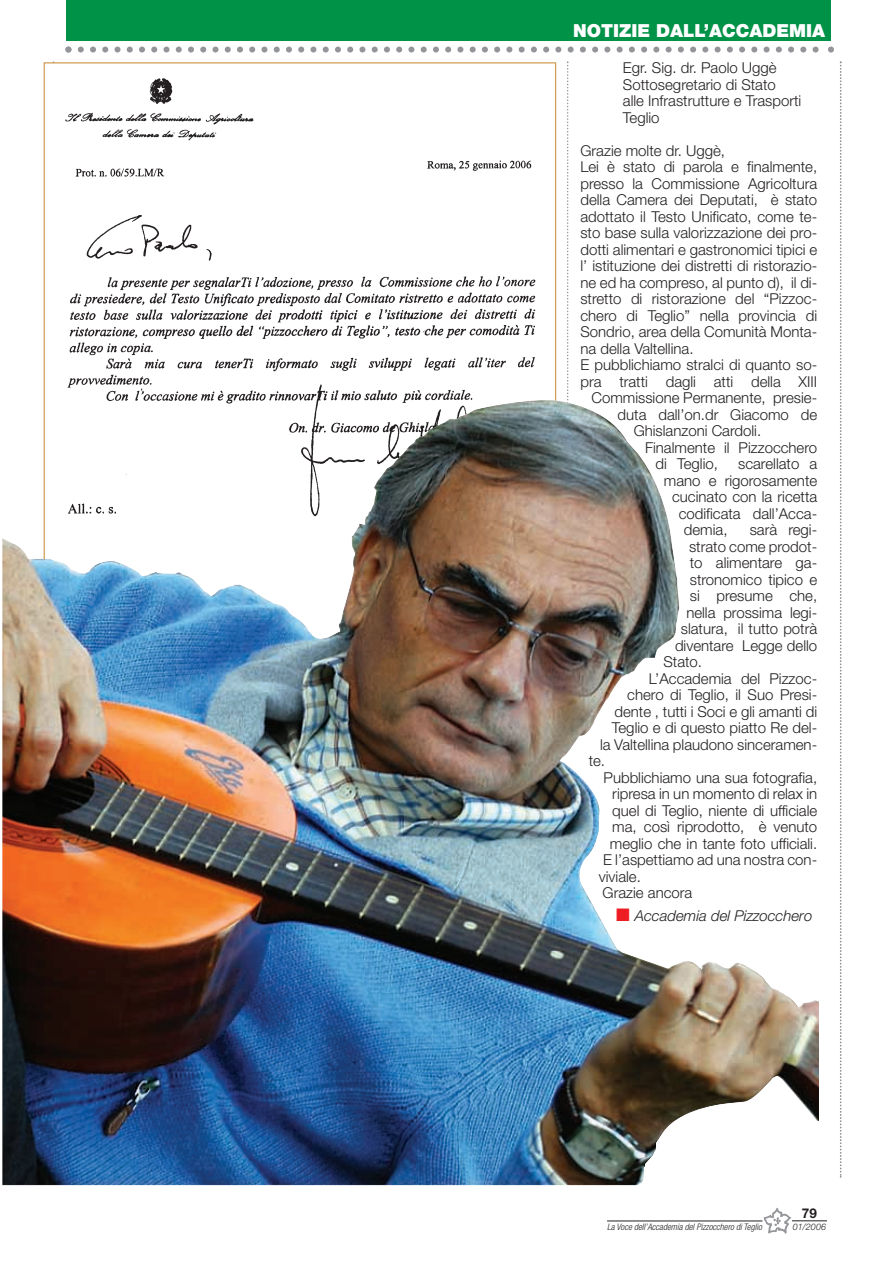
<style>
.page{position:relative;width:893px;height:1262px;background:#fff}
.page>*{position:absolute;margin:0;border:0;box-sizing:border-box;transform-origin:0 0}
.t1{font:900 18px "Helvetica Neue";color:#fff}
.t2{font:300 15px/16.5px "Helvetica Neue";color:#231f20}
.t3{font:italic 300 15px "Helvetica Neue";color:#231f20}
.t4{font:700 13.5px "Helvetica Neue";color:#231f20}
.t5{font:italic 300 condensed 9px "Helvetica Neue";color:#231f20}
.t6{font:italic 300 9px "Helvetica Neue";color:#231f20}
.s1{color:#ee1d23}
</style>
<div class="page">
<hr style="left:792px;top:1220px;width:35px;height:1px;background:#231f20">
<img style="left:763px;top:1207px;width:28px;height:27px">
<div style="left:66px;top:0;width:764px;height:41px;background:#009247"></div>
<svg style="left:65px;top:47px;width:769px;height:6px"></svg>
<hr style="left:607px;top:1220px;width:155px;height:1px;background:#231f20">
<img style="left:65px;top:78px;width:189px;height:63px">
<img style="left:427px;top:160px;width:105px;height:11px">
<img style="left:75px;top:168px;width:90px;height:28px">
<img style="left:67px;top:215px;width:469px;height:184px">
<svg style="left:839px;top:62px;width:2px;height:1115px"></svg>
<svg style="left:567px;top:62px;width:1px;height:336px"></svg>
<img style="left:2px;top:399px;width:817px;height:786px">
<p class="t1" style="left:573px;top:24px;width:253px">NOTIZIE DALL’ACCADEMIA</p>
<p class="t2" style="left:623px;top:61px;width:180px">Egr. Sig. dr. Paolo Uggè<br>Sottosegretario di Stato<br>alle Infrastrutture e Trasporti<br>Teglio</p>
<p class="t2" style="left:580px;top:143px;width:146px">Grazie molte dr. Uggè,</p>
<p class="t2" style="left:580px;top:160px;width:238px">Lei è stato di parola e finalmente,</p>
<p class="t2" style="left:580px;top:176px;width:238px">presso la Commissione Agricoltura</p>
<p class="t2" style="left:580px;top:193px;width:238px">della Camera dei Deputati, è stato</p>
<p class="t2" style="left:580px;top:209px;width:238px">adottato il Testo Unificato, come te-</p>
<p class="t2" style="left:580px;top:226px;width:238px">sto base sulla valorizzazione dei pro-</p>
<p class="t2" style="left:580px;top:242px;width:238px">dotti alimentari e gastronomici tipici e</p>
<p class="t2" style="left:580px;top:259px;width:238px">l’ istituzione dei distretti di ristorazio-</p>
<p class="t2" style="left:580px;top:275px;width:238px">ne ed ha compreso, al punto d), il di-</p>
<p class="t2" style="left:580px;top:292px;width:238px">stretto di ristorazione del “Pizzoc-</p>
<p class="t2" style="left:580px;top:308px;width:238px">chero di Teglio” nella provincia di</p>
<p class="t2" style="left:580px;top:325px;width:238px">Sondrio, area della Comunità Monta-</p>
<p class="t2" style="left:580px;top:341px;width:115px">na della Valtellina.</p>
<p class="t2" style="left:580px;top:358px;width:238px">E pubblichiamo stralci di quanto so-</p>
<p class="t2" style="left:580px;top:374px;width:238px">pra tratti dagli atti della XIII</p>
<p class="t2" style="left:591px;top:391px;width:227px">Commissione Permanente, presie-</p>
<p class="t2" style="left:617px;top:407px;width:201px">duta dall’on.dr Giacomo de</p>
<p class="t2" style="left:633px;top:424px;width:129px">Ghislanzoni Cardoli.</p>
<p class="t2" style="left:645px;top:440px;width:174px">Finalmente il Pizzocchero</p>
<p class="t2" style="left:655px;top:457px;width:64px">di Teglio,</p>
<p class="t2" style="left:738px;top:457px;width:80px">scarellato a</p>
<p class="t2" style="left:664px;top:473px;width:155px">mano e rigorosamente</p>
<p class="t2" style="left:672px;top:490px;width:147px">cucinato con la ricetta</p>
<p class="t2" style="left:678px;top:506px;width:140px">codificata dall’Acca-</p>
<p class="t2" style="left:684px;top:523px;width:45px">demia,</p>
<p class="t2" style="left:749px;top:523px;width:69px">sarà regi-</p>
<p class="t2" style="left:689px;top:539px;width:130px">strato come prodot-</p>
<p class="t2" style="left:689px;top:556px;width:129px">to alimentare ga-</p>
<p class="t2" style="left:689px;top:572px;width:129px">stronomico tipico e</p>
<p class="t2" style="left:689px;top:589px;width:129px">si presume che,</p>
<p class="t2" style="left:686px;top:605px;width:132px">nella prossima legi-</p>
<p class="t2" style="left:680px;top:622px;width:138px">slatura, il tutto potrà</p>
<p class="t2" style="left:675px;top:638px;width:144px">diventare Legge dello</p>
<p class="t2" style="left:663px;top:655px;width:40px">Stato.</p>
<p class="t2" style="left:648px;top:671px;width:170px">L’Accademia del Pizzoc-</p>
<p class="t2" style="left:627px;top:688px;width:191px">chero di Teglio, il Suo Presi-</p>
<p class="t2" style="left:614px;top:704px;width:204px">dente , tutti i Soci e gli amanti di</p>
<p class="t2" style="left:612px;top:721px;width:207px">Teglio e di questo piatto Re del-</p>
<p class="t2" style="left:600px;top:737px;width:219px">la Valtellina plaudono sinceramen-</p>
<p class="t2" style="left:588px;top:754px;width:18px">te.</p>
<p class="t2" style="left:603px;top:770px;width:215px">Pubblichiamo una sua fotografia,</p>
<p class="t2" style="left:612px;top:787px;width:206px">ripresa in un momento di relax in</p>
<p class="t2" style="left:612px;top:803px;width:206px">quel di Teglio, niente di ufficiale</p>
<p class="t2" style="left:612px;top:820px;width:206px">ma, così riprodotto, è venuto</p>
<p class="t2" style="left:610px;top:836px;width:209px">meglio che in tante foto ufficiali.</p>
<p class="t2" style="left:603px;top:853px;width:215px">E l’aspettiamo ad una nostra con-</p>
<p class="t2" style="left:599px;top:869px;width:43px">viviale.</p>
<p class="t2" style="left:602px;top:886px;width:91px">Grazie ancora</p>
<p class="t3" style="left:616px;top:910px;width:198px"><span class="s1">■</span> Accademia del Pizzocchero</p>
<p class="t5" style="left:607px;top:1224px;width:156px">La Voce dell’Accademia del Pizzocchero di Teglio</p>
<p class="t4" style="left:802px;top:1208px;width:17px">79</p>
<p class="t6" style="left:793px;top:1223px;width:35px">01/2006</p>
</div>
